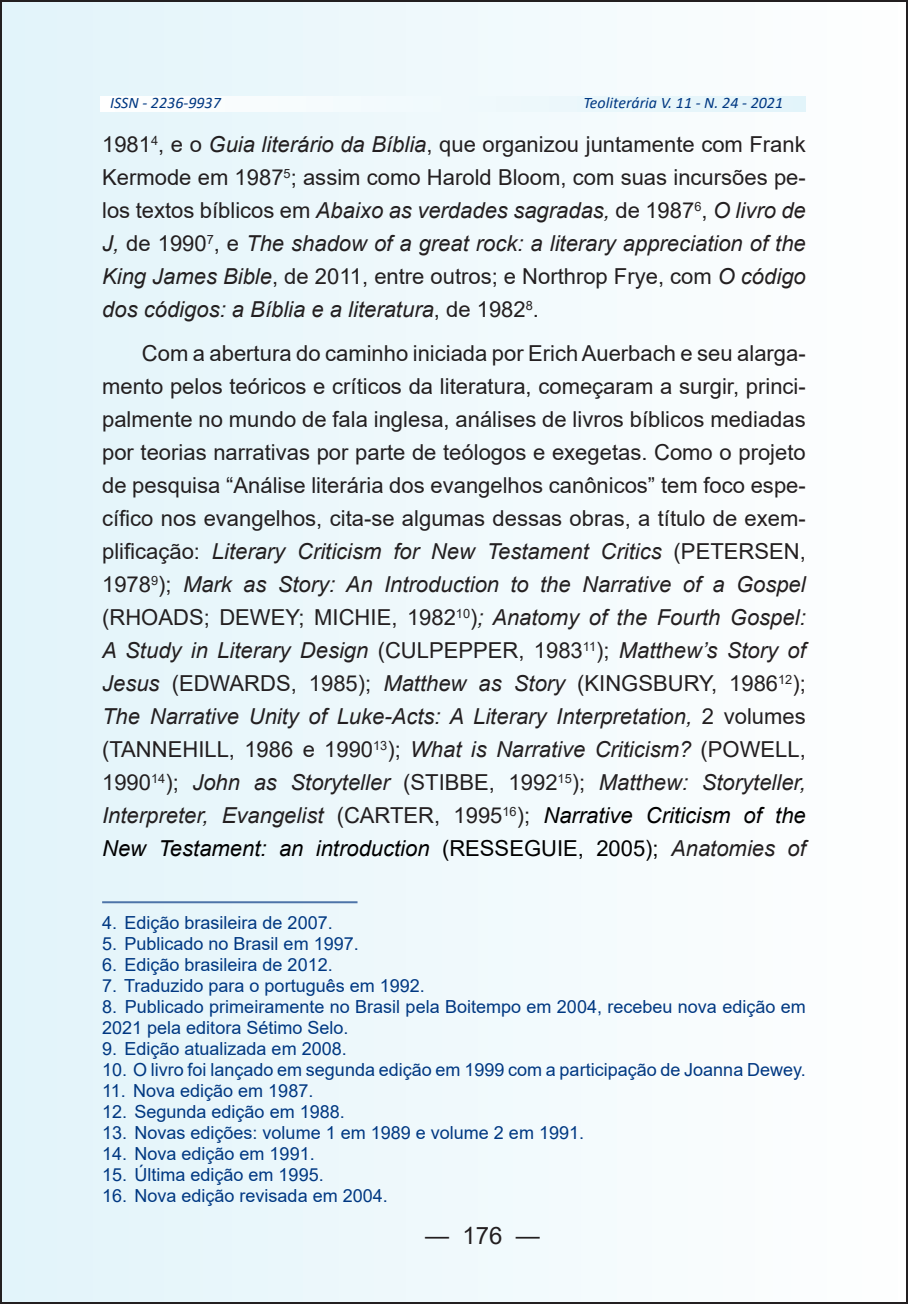
<style>
.page{position:relative;width:908px;height:1304px;background:#fff}
.page>*{position:absolute;margin:0;border:0;box-sizing:border-box;transform-origin:0 0}
.t1{font:24px "Arial";color:#231f20}
.t2{font:22px/33px "Arial";color:#231f20;text-align:justify}
.t3{font:18px/21px "Arial";color:#003882}
.t4{font:italic 16px "Calibri";color:#003882}
.s1{font-style:italic}
.s2{font-style:italic;color:#000}
.s3{color:#000}
</style>
<div class="page">
<div style="left:1px;top:1px;width:905px;height:1302px;background:linear-gradient(to right,#e1f4fa,#fefefe)"></div>
<svg style="left:100px;top:96px;width:705px;height:15px"></svg>
<hr style="left:102px;top:901px;width:255px;height:2px;background:#4d74a8">
<p class="t4" style="left:110px;top:92px;width:112px">ISSN - 2236-9937</p>
<p class="t4" style="left:583px;top:92px;width:201px">Teoliterária V. 11 - N. 24 - 2021</p>
<p class="t2" style="left:102px;top:128px;width:705px">1981<sup>4</sup>, e o <span class="s1">Guia literário da Bíblia</span>, que organizou juntamente com Frank Kermode em 1987<sup>5</sup>; assim como Harold Bloom, com suas incursões pe&shy;los textos bíblicos em <span class="s1">Abaixo as verdades sagradas,</span> de 1987<sup>6</sup>, <span class="s1">O livro de J,</span> de 1990<sup>7</sup>, e <span class="s1">The shadow of a great rock: a literary appreciation of the King James Bible</span>, de 2011, entre outros; e Northrop Frye, com <span class="s1">O código dos códigos: a Bíblia e a literatura</span>, de 1982<sup>8</sup>.</p>
<p class="t2" style="left:102px;top:337px;width:705px;text-indent:40px">Com a abertura do caminho iniciada por Erich Auerbach e seu alarga&shy;mento pelos teóricos e críticos da literatura, começaram a surgir, princi&shy;palmente no mundo de fala inglesa, análises de livros bíblicos mediadas por teorias narrativas por parte de teólogos e exegetas. Como o projeto de pesquisa “Análise literária dos evangelhos canônicos” tem foco espe&shy;cífico nos evangelhos, cita-se algumas dessas obras, a título de exem&shy;plificação: <span class="s1">Literary Criticism for New Testament Critics</span> (PETERSEN, 1978<sup>9</sup>); <span class="s1">Mark as Story: An Introduction to the Narrative of a Gospel </span>(RHOADS; DEWEY; MICHIE, 1982<sup>10</sup>)<span class="s1">; Anatomy of the Fourth Gospel:<br>A Study in Literary Design</span> (CULPEPPER, 1983<sup>11</sup>); <span class="s1">Matthew’s Story of Jesus</span> (EDWARDS, 1985); <span class="s1">Matthew as Story</span> (KINGSBURY, 1986<sup>12</sup>); <span class="s1">The Narrative Unity of Luke-Acts: A Literary Interpretation,</span> 2 volumes (TANNEHILL, 1986 e 1990<sup>13</sup>); <span class="s1">What is Narrative Criticism?</span> (POWELL, 1990<sup>14</sup>); <span class="s1">John as Storyteller</span> (STIBBE, 1992<sup>15</sup>); <span class="s1">Matthew: Storyteller, Interpreter, Evangelist</span> (CARTER, 1995<sup>16</sup>); <span class="s2">Narrative Criticism of the New Testament: an introduction</span> <span class="s3">(RESSEGUIE, 2005);</span> <span class="s1">Anatomies of</span></p>
<p class="t3" style="left:102px;top:912px;width:232px">4. Edição brasileira de 2007.</p>
<p class="t3" style="left:102px;top:933px;width:258px">5. Publicado no Brasil em 1997.</p>
<p class="t3" style="left:102px;top:954px;width:232px">6. Edição brasileira de 2012.</p>
<p class="t3" style="left:102px;top:975px;width:324px">7. Traduzido para o português em 1992.</p>
<p class="t3" style="left:102px;top:996px;width:704px">8. Publicado primeiramente no Brasil pela Boitempo em 2004, recebeu nova edição em<br>2021 pela editora Sétimo Selo.</p>
<p class="t3" style="left:102px;top:1038px;width:246px">9. Edição atualizada em 2008.</p>
<p class="t3" style="left:102px;top:1059px;width:704px">10. O livro foi lançado em segunda edição em 1999 com a participação de Joanna Dewey.</p>
<p class="t3" style="left:102px;top:1080px;width:213px">11. Nova edição em 1987.</p>
<p class="t3" style="left:102px;top:1101px;width:244px">12. Segunda edição em 1988.</p>
<p class="t3" style="left:102px;top:1122px;width:483px">13. Novas edições: volume 1 em 1989 e volume 2 em 1991.</p>
<p class="t3" style="left:102px;top:1143px;width:214px">14. Nova edição em 1991.</p>
<p class="t3" style="left:102px;top:1164px;width:223px">15. Última edição em 1995.</p>
<p class="t3" style="left:102px;top:1185px;width:287px">16. Nova edição revisada em 2004.</p>
<p class="t1" style="left:425px;top:1218px;width:116px">— 176 —</p>
</div>
